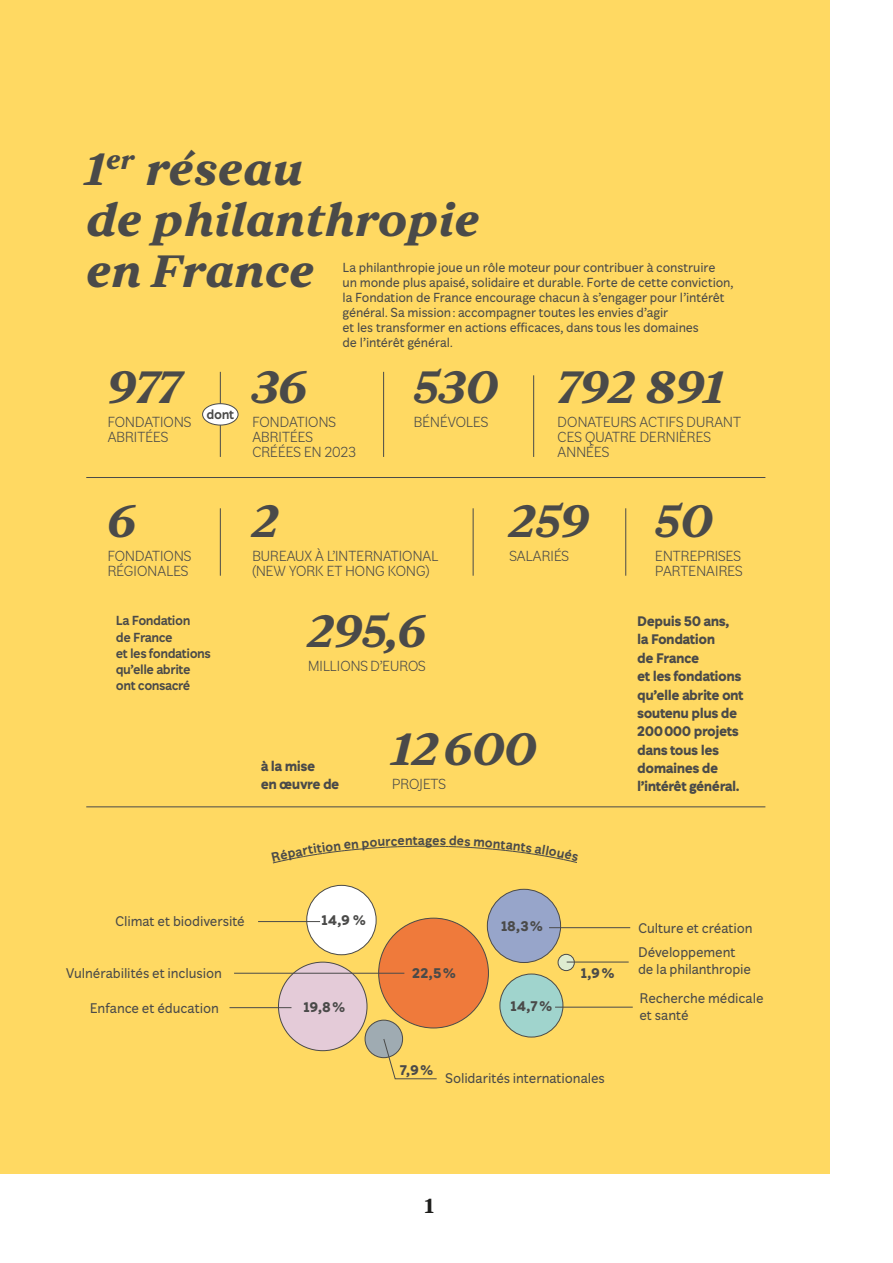
<style>
.page{position:relative;width:893px;height:1263px;background:#fff}
.page>*{position:absolute;margin:0;border:0;box-sizing:border-box;transform-origin:0 0}
.t1{font:italic 700 46.5px/51.2px "Fondation Texte";letter-spacing:-.005em;color:#4a4a49}
.t2{font:700 21px "Fondation Texte";color:#1d1d1b}
.t3{font:300 15px/15px "Fondation";letter-spacing:-.035em;color:#4a4a49}
.t4{font:14.4px/17.2px "Fondation";letter-spacing:-.01em;color:#4a4a49}
.t5{font:800 14.4px "Fondation";color:#4a4a49}
.t6{font:800 14.25px/18.3px "Fondation";letter-spacing:-.035em;color:#4a4a49}
.t7{font:13.5px/15px "Fondation";letter-spacing:-.01em;color:#4a4a49}
.t8{font:700 13.5px/16.2px "Fondation";letter-spacing:-.035em;color:#4a4a49}
</style>
<div class="page">
<div style="left:0;top:0;width:829px;height:1174px;background:#ffd962"></div>
<hr style="left:86px;top:477px;width:679px;height:1px;background:#4a4a49">
<hr style="left:86px;top:806px;width:679px;height:1px;background:#4a4a49">
<hr style="left:533px;top:375px;width:1px;height:82px;background:#4a4a49">
<hr style="left:383px;top:372px;width:1px;height:85px;background:#4a4a49">
<hr style="left:473px;top:508px;width:1px;height:68px;background:#4a4a49">
<hr style="left:625px;top:508px;width:1px;height:68px;background:#4a4a49">
<div style="left:500px;top:974px;width:63px;height:63px;background:#a0d4cd;border-radius:50%"></div>
<div style="left:499px;top:974px;width:64px;height:63px;border:1px solid #4a4a49;border-radius:50%"></div>
<div style="left:379px;top:918px;width:109px;height:110px;background:#ef7a3b;border-radius:50%"></div>
<div style="left:558px;top:954px;width:16px;height:16px;background:#deecd0;border-radius:50%"></div>
<div style="left:558px;top:954px;width:17px;height:17px;border:1px solid #4a4a49;border-radius:50%"></div>
<div style="left:487px;top:889px;width:74px;height:73px;background:#97a5ca;border-radius:50%"></div>
<div style="left:487px;top:889px;width:74px;height:74px;border:1px solid #4a4a49;border-radius:50%"></div>
<div style="left:365px;top:1020px;width:38px;height:38px;background:#9fabb2;border-radius:50%"></div>
<div style="left:365px;top:1020px;width:38px;height:38px;border:1px solid #4a4a49;border-radius:50%"></div>
<div style="left:307px;top:885px;width:69px;height:70px;background:#fff;border-radius:50%"></div>
<div style="left:306px;top:885px;width:70px;height:70px;border:1px solid #4a4a49;border-radius:50%"></div>
<div style="left:278px;top:962px;width:89px;height:89px;background:#e4cbd8;border-radius:50%"></div>
<hr style="left:567px;top:962px;width:62px;height:1px;background:#4a4a49">
<hr style="left:549px;top:927px;width:81px;height:1px;background:#4a4a49">
<hr style="left:555px;top:1007px;width:78px;height:1px;background:#4a4a49">
<hr style="left:229px;top:1007px;width:62px;height:1px;background:#4a4a49">
<hr style="left:258px;top:921px;width:62px;height:1px;background:#4a4a49">
<svg style="left:383px;top:1038px;width:54px;height:41px"></svg>
<hr style="left:234px;top:973px;width:170px;height:1px;background:#4a4a49">
<hr style="left:220px;top:508px;width:1px;height:68px;background:#4a4a49">
<hr style="left:220px;top:372px;width:1px;height:85px;background:#4a4a49">
<div style="left:203px;top:404px;width:35px;height:21px;background:#fff;border-radius:50%"></div>
<div style="left:202px;top:403px;width:36px;height:22px;border:1px solid #4a4a49;border-radius:50%"></div>
<svg style="left:272px;top:845px;width:305px;height:19px"></svg>
<h1 class="t1" style="left:85px;top:143px;width:396px">1<sup>er</sup> réseau<br>de philanthropie en France</h1>
<p class="t7" style="left:342px;top:260px;width:393px">La philanthropie joue un rôle moteur pour contribuer à construire<br>un monde plus apaisé, solidaire et durable. Forte de cette conviction, la Fondation de France encourage chacun à s’engager pour l’intérêt général. Sa mission: accompagner toutes les envies d’agir<br>et les transformer en actions efficaces, dans tous les domaines<br>de l’intérêt général.</p>
<h1 class="t1" style="left:107px;top:362px;width:75px">977</h1>
<p class="t3" style="left:107px;top:415px;width:86px">FONDATIONS<br>ABRITÉES</p>
<p class="t8" style="left:207px;top:406px;width:29px">dont</p>
<h1 class="t1" style="left:252px;top:362px;width:56px">36</h1>
<p class="t3" style="left:252px;top:415px;width:106px">FONDATIONS<br>ABRITÉES<br>CRÉÉES EN 2023</p>
<h1 class="t1" style="left:414px;top:362px;width:86px">530</h1>
<p class="t3" style="left:414px;top:415px;width:76px">BÉNÉVOLES</p>
<h1 class="t1" style="left:557px;top:362px;width:169px">792 891</h1>
<p class="t3" style="left:557px;top:415px;width:186px">DONATEURS ACTIFS DURANT<br>CES QUATRE DERNIÈRES<br>ANNÉES</p>
<h1 class="t1" style="left:107px;top:495px;width:30px">6</h1>
<p class="t3" style="left:107px;top:548px;width:86px">FONDATIONS<br>RÉGIONALES</p>
<p class="t8" style="left:116px;top:613px;width:97px">La Fondation<br>de France<br>et les fondations qu’elle abrite ont consacré</p>
<h1 class="t1" style="left:252px;top:495px;width:28px">2</h1>
<p class="t3" style="left:252px;top:548px;width:188px">BUREAUX À L’INTERNATIONAL (NEW YORK ET HONG KONG)</p>
<h1 class="t1" style="left:308px;top:606px;width:120px">295,6</h1>
<p class="t3" style="left:308px;top:659px;width:120px">MILLIONS D’EUROS</p>
<h1 class="t1" style="left:509px;top:495px;width:82px">259</h1>
<p class="t3" style="left:509px;top:548px;width:62px">SALARIÉS</p>
<p class="t6" style="left:261px;top:759px;width:80px;line-height:17.1px">à la mise<br>en œuvre de</p>
<h1 class="t1" style="left:392px;top:723px;width:146px">12600</h1>
<p class="t3" style="left:392px;top:776px;width:56px">PROJETS</p>
<p class="t8" style="left:418px;top:833px;width:16px">ag</p>
<h1 class="t1" style="left:655px;top:495px;width:59px">50</h1>
<p class="t3" style="left:655px;top:548px;width:89px">ENTREPRISES<br>PARTENAIRES</p>
<p class="t6" style="left:637px;top:613px;width:108px">Depuis 50 ans, la Fondation<br>de France<br>et les fondations qu’elle abrite ont soutenu plus de<br>200000 projets dans tous les domaines de l’intérêt général.</p>
<p class="t4" style="left:115px;top:913px;width:131px">Climat et biodiversité</p>
<p class="t5" style="left:321px;top:911px;width:46px">14,9 %</p>
<p class="t5" style="left:501px;top:917px;width:44px">18,3%</p>
<p class="t4" style="left:638px;top:919px;width:116px">Culture et création</p>
<p class="t4" style="left:66px;top:965px;width:158px">Vulnérabilités et inclusion</p>
<p class="t5" style="left:412px;top:964px;width:45px">22,5%</p>
<p class="t5" style="left:581px;top:964px;width:36px">1,9%</p>
<p class="t4" style="left:638px;top:944px;width:115px">Développement de la philanthropie</p>
<p class="t4" style="left:90px;top:999px;width:130px">Enfance et éducation</p>
<p class="t5" style="left:304px;top:998px;width:43px">19,8%</p>
<p class="t5" style="left:511px;top:997px;width:43px">14,7%</p>
<p class="t4" style="left:639px;top:989px;width:126px">Recherche médicale et santé</p>
<p class="t5" style="left:399px;top:1061px;width:36px">7,9%</p>
<p class="t4" style="left:445px;top:1070px;width:161px">Solidarités internationales</p>
<h2 class="t2" style="left:425px;top:1192px;width:11px">1</h2>
</div>
